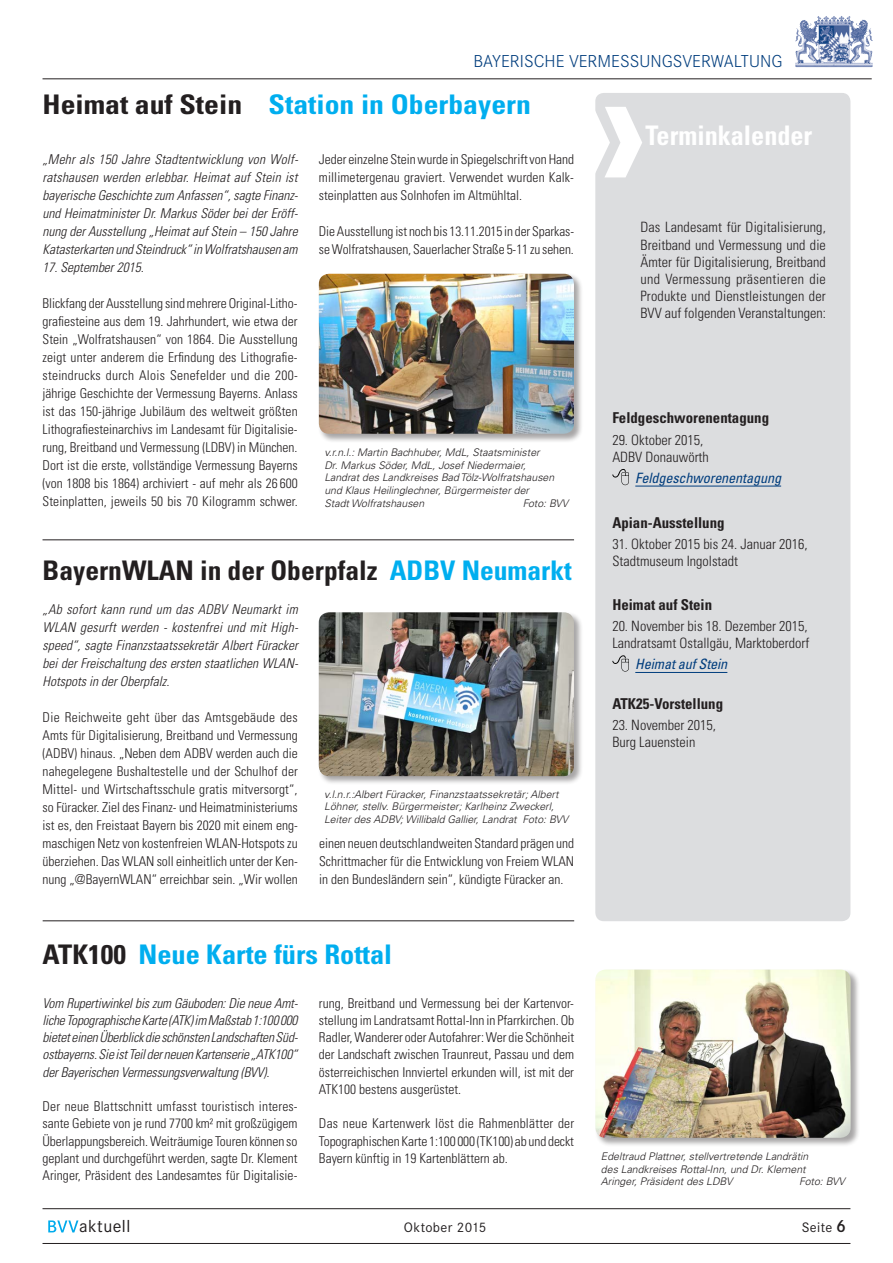
<style>
.page{position:relative;width:893px;height:1263px;background:#fff}
.page>*{position:absolute;margin:0;border:0;box-sizing:border-box;transform-origin:0 0}
.t1{font:700 condensed 181.5px "Univers";color:#fff}
.t2{font:700 condensed 27px "Univers";color:#231f20}
.t3{font:700 condensed 27px "Univers";color:#00aeef;scale:1.1 1}
.t4{font:700 condensed 27px "Univers";color:#00aeef;scale:1.05 1}
.t5{font:700 condensed 27px "Univers";color:#fff}
.t6{font:300 18px "Corporate S";color:#013d7d}
.t7{font:18px "Corporate S";letter-spacing:.025em;color:#231f20}
.t8{font:700 condensed 15px "Univers";color:#231f20}
.t9{font:300 condensed 14.25px/17.1px "Univers";color:#231f20}
.t10{font:italic condensed 14.25px "Univers";letter-spacing:-.01em;color:#013d7d}
.t11{font:14.25px "Corporate S";letter-spacing:.025em;color:#231f20}
.t12{font:300 condensed 13.5px/18px "Univers";color:#231f20;text-align:justify}
.t13{font:italic 300 condensed 13.5px/18px "Univers";letter-spacing:-.005em;color:#231f20;text-align:justify}
.t14{font:italic 300 10.5px/12.6px "Univers";color:#231f20}
.s1{color:#231f20}
.s2{color:#00aeef}
.s3{font-weight:600;color:#fff}
.s4{font-weight:600;font-size:18px}
</style>
<div class="page">
<svg style="left:829px;top:16px;width:12px;height:5px"></svg>
<hr style="left:43px;top:1208px;width:807px;height:1px;background:#231f20">
<hr style="left:43px;top:1243px;width:807px;height:1px;background:#231f20">
<hr style="left:43px;top:78px;width:829px;height:1px;background:#231f20">
<div style="left:595px;top:93px;width:255px;height:828px;background:#dcdddf;border-radius:9px"></div>
<hr style="left:635px;top:486px;width:146px;height:1px;background:#013d7d">
<hr style="left:635px;top:672px;width:92px;height:1px;background:#013d7d">
<svg style="left:612px;top:469px;width:17px;height:16px"></svg>
<svg style="left:612px;top:655px;width:17px;height:17px"></svg>
<hr style="left:43px;top:539px;width:531px;height:1px;background:#231f20">
<div style="left:318px;top:273px;width:265px;height:170px;background:#231f20;opacity:.4"></div>
<img style="left:319px;top:274px;width:255px;height:160px">
<hr style="left:43px;top:920px;width:531px;height:1px;background:#231f20">
<div style="left:318px;top:611px;width:265px;height:174px;background:#231f20;opacity:.4"></div>
<img style="left:319px;top:612px;width:255px;height:164px">
<div style="left:595px;top:969px;width:265px;height:178px;background:#231f20;opacity:.4"></div>
<img style="left:595px;top:969px;width:256px;height:169px">
<h3 class="t6" style="left:473px;top:51px;width:310px">BAYERISCHE VERMESSUNGSVERWALTUNG</h3>
<h2 class="t3" style="left:43px;top:88px;width:445px"><span class="s1">Heimat auf Stein</span> Station in Oberbayern</h2>
<p class="t13" style="left:43px;top:150px;width:257px">„Mehr als 150 Jahre Stadtentwicklung von Wolf&shy;ratshausen werden erlebbar. Heimat auf Stein ist bayerische Geschichte zum Anfassen“, sagte Finanz&shy;und Heimatminister Dr. Markus Söder bei der Eröff&shy;nung der Ausstellung „Heimat auf Stein – 150 Jahre Katasterkarten und Steindruck“ in Wolfratshausen am</p>
<p class="t13" style="left:43px;top:258px;width:103px">17. September 2015.</p>
<p class="t12" style="left:43px;top:294px;width:257px">Blickfang der Ausstellung sind mehrere Original-Litho&shy;grafiesteine aus dem 19. Jahrhundert, wie etwa der Stein „Wolfratshausen“ von 1864. Die Ausstellung zeigt unter anderem die Erfindung des Lithografie&shy;steindrucks durch Alois Senefelder und die 200- jährige Geschichte der Vermessung Bayerns. Anlass ist das 150-jährige Jubiläum des weltweit größten Lithografiesteinarchivs im Landesamt für Digitalisie&shy;rung, Breitband und Vermessung (LDBV) in München.<br>Dort ist die erste, vollständige Vermessung Bayerns (von 1808 bis 1864) archiviert - auf mehr als 26 600<br>Steinplatten, jeweils 50 bis 70 Kilogramm schwer.</p>
<h1 class="t1" style="left:567px;top:15px;width:82px">»</h1>
<h2 class="t5" style="left:645px;top:119px;width:168px">Terminkalender</h2>
<p class="t12" style="left:319px;top:150px;width:257px">Jeder einzelne Stein wurde in Spiegelschrift von Hand millimetergenau graviert. Verwendet wurden Kalk&shy;steinplatten aus Solnhofen im Altmühltal.</p>
<p class="t12" style="left:319px;top:222px;width:257px">Die Ausstellung ist noch bis 13.11.2015 in der Sparkas&shy;se Wolfratshausen, Sauerlacher Straße 5-11 zu sehen.</p>
<p class="t9" style="left:640px;top:219px;width:187px;text-align:justify">Das Landesamt für Digitalisierung, Breitband und Vermessung und die Ämter für Digitalisierung, Breitband und Vermessung präsentieren die Produkte und Dienstleistungen der BVV auf folgenden Veranstaltungen:</p>
<p class="t8" style="left:612px;top:409px;width:158px">Feldgeschworenentagung</p>
<p class="t9" style="left:612px;top:431px;width:98px">29. Oktober 2015,<br>ADBV Donauwörth</p>
<p class="t10" style="left:635px;top:469px;width:147px">Feldgeschworenentagung</p>
<p class="t8" style="left:612px;top:513px;width:114px">Apian-Ausstellung</p>
<p class="t9" style="left:612px;top:535px;width:197px">31. Oktober 2015 bis 24. Januar 2016,<br>Stadtmuseum Ingolstadt</p>
<p class="t8" style="left:612px;top:595px;width:101px">Heimat auf Stein</p>
<p class="t9" style="left:612px;top:617px;width:199px">20. November bis 18. Dezember 2015,<br>Landratsamt Ostallgäu, Marktoberdorf</p>
<p class="t10" style="left:635px;top:655px;width:94px">Heimat auf Stein</p>
<p class="t8" style="left:612px;top:694px;width:112px">ATK25-Vorstellung</p>
<p class="t9" style="left:612px;top:717px;width:105px">23. November 2015,<br>Burg Lauenstein</p>
<p class="t14" style="left:324px;top:446px;width:231px">v.r.n.l.: Martin Bachhuber, MdL, Staatsminister Dr. Markus Söder, MdL, Josef Niedermaier, Landrat des Landkreises Bad Tölz-Wolfratshausen und Klaus Heilinglechner, Bürgermeister der Stadt Wolfratshausen</p>
<p class="t14" style="left:523px;top:497px;width:47px">Foto: BVV</p>
<h2 class="t2" style="left:43px;top:554px;width:531px">BayernWLAN in der Oberpfalz <span class="s2">ADBV Neumarkt</span></h2>
<p class="t13" style="left:43px;top:600px;width:257px">„Ab sofort kann rund um das ADBV Neumarkt im WLAN gesurft werden - kostenfrei und mit High&shy;speed“, sagte Finanzstaatssekretär Albert Füracker bei der Freischaltung des ersten staatlichen WLAN-Hotspots in der Oberpfalz.</p>
<p class="t12" style="left:43px;top:708px;width:257px">Die Reichweite geht über das Amtsgebäude des Amts für Digitalisierung, Breitband und Vermessung (ADBV) hinaus. „Neben dem ADBV werden auch die nahegelegene Bushaltestelle und der Schulhof der Mittel- und Wirtschaftsschule gratis mitversorgt“, so Füracker. Ziel des Finanz- und Heimatministeriums ist es, den Freistaat Bayern bis 2020 mit einem eng&shy;maschigen Netz von kostenfreien WLAN-Hotspots zu überziehen. Das WLAN soll einheitlich unter der Ken&shy;nung „@BayernWLAN“ erreichbar sein. „Wir wollen</p>
<p class="t14" style="left:324px;top:788px;width:245px">v.l.n.r.:Albert Füracker, Finanzstaatssekretär; Albert<br>Löhner, stellv. Bürgermeister; Karlheinz Zweckerl,<br>Leiter des ADBV; Willibald Gallier, Landrat Foto: BVV</p>
<p class="t12" style="left:319px;top:834px;width:257px">einen neuen deutschlandweiten Standard prägen und Schrittmacher für die Entwicklung von Freiem WLAN in den Bundesländern sein“, kündigte Füracker an.</p>
<h2 class="t4" style="left:43px;top:937px;width:334px"><span class="s1">ATK100</span> Neue Karte fürs Rottal</h2>
<p class="t13" style="left:43px;top:994px;width:257px;line-height:17.2px">Vom Rupertiwinkel bis zum Gäuboden: Die neue Amt&shy;liche Topographische Karte (ATK) im Maßstab 1:100000 bietet einen Überblick die schönsten Landschaften Süd&shy;ostbayerns. Sie ist Teil der neuen Kartenserie „ATK100“ der Bayerischen Vermessungsverwaltung (BVV).</p>
<p class="t12" style="left:43px;top:1098px;width:257px;line-height:17.2px">Der neue Blattschnitt umfasst touristisch interes&shy;sante Gebiete von je rund 7700 km² mit großzügigem Überlappungsbereich. Weiträumige Touren können so geplant und durchgeführt werden, sagte Dr. Klement Aringer, Präsident des Landesamtes für Digitalisie-</p>
<p class="t12" style="left:319px;top:994px;width:257px;line-height:17.2px">rung, Breitband und Vermessung bei der Kartenvor&shy;stellung im Landratsamt Rottal-Inn in Pfarrkirchen. Ob Radler, Wanderer oder Autofahrer: Wer die Schönheit der Landschaft zwischen Traunreut, Passau und dem österreichischen Innviertel erkunden will, ist mit der ATK100 bestens ausgerüstet.</p>
<p class="t12" style="left:319px;top:1115px;width:257px;line-height:17.2px">Das neue Kartenwerk löst die Rahmenblätter der Topographischen Karte 1:100 000 (TK100) ab und deckt Bayern künftig in 19 Kartenblättern ab.</p>
<p class="t14" style="left:601px;top:1150px;width:209px">Edeltraud Plattner, stellvertretende Landrätin des Landkreises Rottal-Inn, und Dr. Klement<br>Aringer, Präsident des LDBV</p>
<p class="t14" style="left:799px;top:1175px;width:47px">Foto: BVV</p>
<h3 class="t7" style="left:47px;top:1216px;width:85px"><span class="s3">BVV</span>aktuell</h3>
<p class="t11" style="left:404px;top:1219px;width:84px">Oktober 2015</p>
<p class="t11" style="left:802px;top:1219px;width:46px">Seite <span class="s4">6</span></p>
</div>
